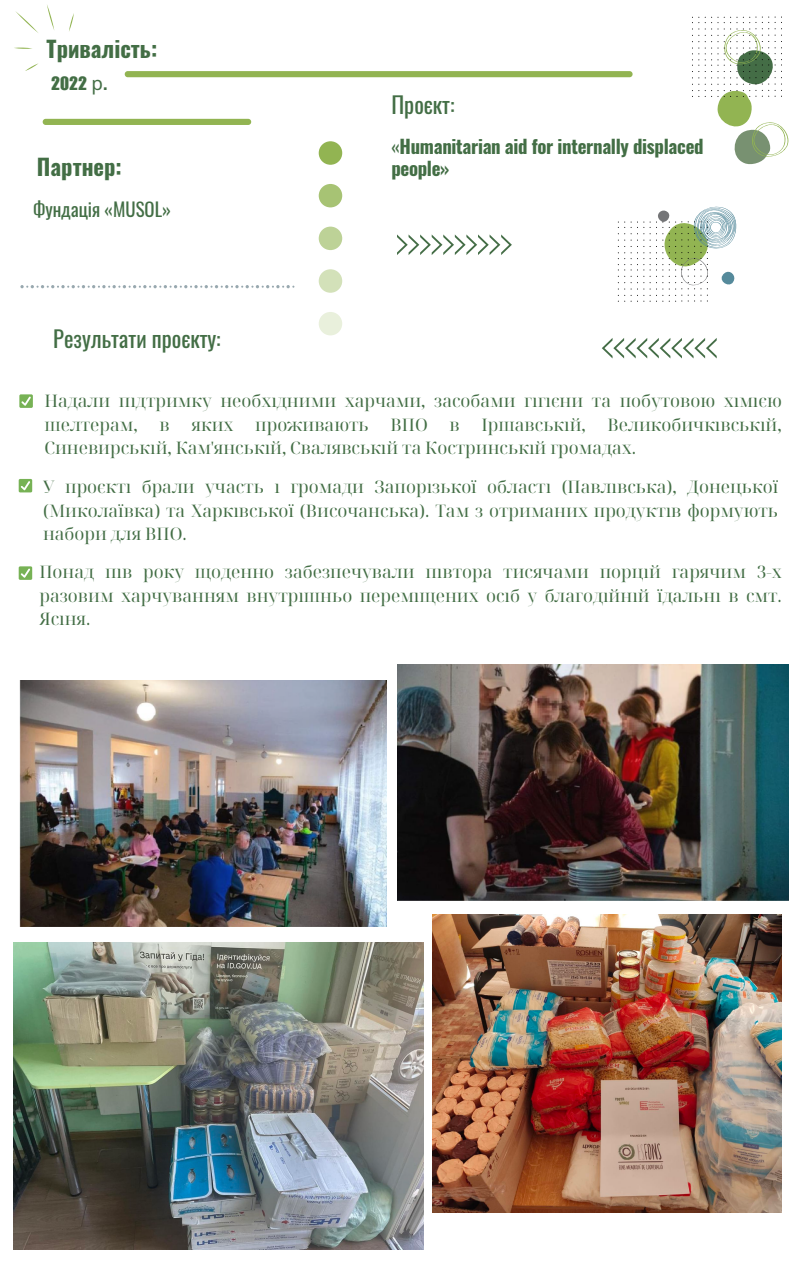
<style>
.page{position:relative;width:794px;height:1266px;background:#fff}
.page>*{position:absolute;margin:0;border:0;box-sizing:border-box;transform-origin:0 0}
.t1{font:22.5px "Oswald";color:#436e45}
.t2{font:700 22.5px "Oswald";color:#436e45}
.t3{font:700 18.75px "Oswald";letter-spacing:-.015em;color:#436e45}
.t4{font:18.75px "Oswald";color:#436e45}
.t5{font:18.75px "Impact LT Std";color:#436e45}
.t6{font:17.25px/23.6px "Noto Serif Display";color:#436e45}
.s1{font-family:"Noto Sans"}
.s2{font-weight:400}
</style>
<div class="page">
<svg style="left:125px;top:71px;width:507px;height:6px;background:#93b554"></svg>
<svg style="left:43px;top:119px;width:208px;height:6px"></svg>
<div style="left:318px;top:184px;width:24px;height:23px;background:#a7c374;border-radius:50%"></div>
<div style="left:318px;top:227px;width:24px;height:23px;background:#bdd297;border-radius:50%"></div>
<div style="left:318px;top:269px;width:24px;height:24px;background:#d3e1b9;border-radius:50%"></div>
<div style="left:318px;top:312px;width:24px;height:23px;background:#e9f0dc;border-radius:50%"></div>
<div style="left:318px;top:141px;width:24px;height:24px;background:#92b452;border-radius:50%"></div>
<svg style="left:20px;top:285px;width:274px;height:3px"></svg>
<svg style="left:397px;top:234px;width:114px;height:21px"></svg>
<svg style="left:692px;top:17px;width:95px;height:147px"></svg>
<div style="left:19px;top:394px;width:14px;height:14px;background:#77b255;border-radius:2px"></div>
<svg style="left:21px;top:396px;width:10px;height:10px"></svg>
<svg style="left:617px;top:207px;width:119px;height:95px"></svg>
<svg style="left:602px;top:338px;width:114px;height:20px"></svg>
<svg style="left:25px;top:63px;width:13px;height:8px"></svg>
<svg style="left:14px;top:11px;width:24px;height:38px"></svg>
<svg style="left:47px;top:5px;width:8px;height:25px"></svg>
<svg style="left:69px;top:13px;width:5px;height:18px"></svg>
<img style="left:19px;top:680px;width:367px;height:246px">
<img style="left:397px;top:665px;width:391px;height:235px">
<img style="left:14px;top:942px;width:409px;height:307px">
<img style="left:432px;top:915px;width:349px;height:297px">
<div style="left:19px;top:479px;width:13px;height:13px;background:#77b255;border-radius:2px"></div>
<svg style="left:21px;top:481px;width:9px;height:9px"></svg>
<div style="left:19px;top:566px;width:13px;height:14px;background:#77b255;border-radius:2px"></div>
<svg style="left:21px;top:568px;width:9px;height:10px"></svg>
<p class="t2" style="left:47px;top:31px;width:112px">Тривалість:</p>
<p class="t5" style="left:51px;top:76px;width:58px">2022 <span class="s1">р</span>.</p>
<p class="t1" style="left:391px;top:87px;width:64px">Проєкт:</p>
<p class="t3" style="left:391px;top:132px;width:313px"><span class="s2">«</span>Humanitarian aid for internally displaced</p>
<p class="t2" style="left:37px;top:149px;width:86px">Партнер:</p>
<p class="t3" style="left:391px;top:153px;width:60px">people»</p>
<p class="t4" style="left:33px;top:195px;width:139px">Фундація «MUSOL»</p>
<p class="t1" style="left:53px;top:321px;width:169px">Результати проєкту:</p>
<p class="t6" style="left:44px;top:389px;width:738px">Надали підтримку необхідними харчами, засобами гігієни та побутовою хімією шелтерам,</p>
<p class="t6" style="left:44px;top:412px;width:738px;text-indent:563px">Великобичківській,<br>Синевирській, Кам'янській, Свалявській та Костринській громадах.</p>
<p class="t6" style="left:159px;top:412px;width:12px">в</p>
<p class="t6" style="left:191px;top:412px;width:44px">яких</p>
<p class="t6" style="left:255px;top:412px;width:115px">проживають</p>
<p class="t6" style="left:390px;top:412px;width:39px">ВПО</p>
<p class="t6" style="left:449px;top:412px;width:12px">в</p>
<p class="t6" style="left:481px;top:412px;width:106px">Іршавській,</p>
<p class="t6" style="left:43px;top:474px;width:736px;text-align:justify">У проєкті брали участь і громади Запорізької області (Павлівська), Донецької (Миколаївка) та Харківської (Височанська). Там з отриманих продуктів формують набори для ВПО.</p>
<p class="t6" style="left:39px;top:559px;width:743px;text-align:justify">Понад пів року щоденно забезпечували півтора тисячами порцій гарячим 3-х разовим харчуванням внутрішньо переміщених осіб у благодійній їдальні в смт.<br>Ясіня.</p>
</div>
